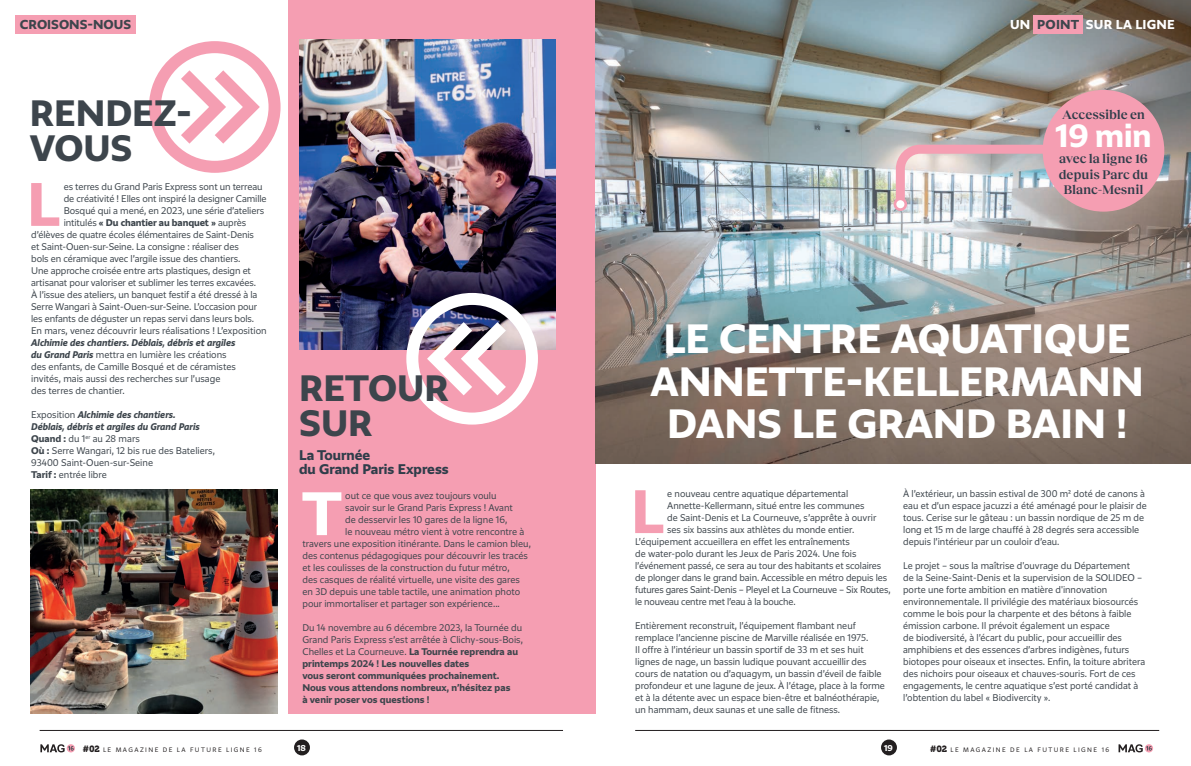
<style>
.page{position:relative;width:1191px;height:766px;background:#fff}
.page>*{position:absolute;margin:0;border:0;box-sizing:border-box;transform-origin:0 0}
.t1{font:700 56.7px "Grand Paris";color:#f59eb2}
.t2{font:700 56.7px "Grand Paris";color:#fff}
.t3{font:700 37.9px/42.4px "Grand Paris";color:#fff;text-align:center}
.t4{font:700 34px/35px "Grand Paris";color:#3d454c}
.t5{font:700 30px "Grand Paris";color:#fff}
.t6{font:600 13px/15.6px "Reckless Neue";letter-spacing:-.005em;color:#2f3d4a;text-align:center}
.t7{font:700 13px/14px "Grand Paris";color:#2f3d4a}
.t8{font:700 12px "Grand Paris";color:#fff}
.t9{font:700 12px "Grand Paris";color:#3d454c}
.t10{font:300 9px/12px "Grand Paris";color:#3d454c}
.t11{font:700 9px/12px "Grand Paris";color:#3d454c}
.t12{font:300 9px "Grand Paris";letter-spacing:-.02em;color:#3d454c}
.t13{font:700 7.9px "Grand Paris";color:#fff}
.t14{font:300 6px "Grand Paris";letter-spacing:.24em;color:#231f20}
.s1{font-weight:300}
.s2{font-weight:700;font-style:italic}
.s3{font-weight:700}
.s4{font-family:"Museo 900";font-weight:400;font-size:9px}
.s5{color:#3d454c}
</style>
<div class="page">
<div style="left:149px;top:41px;width:131px;height:132px;border:12px solid #f59eb2;border-radius:50%"></div>
<svg style="left:168px;top:58px;width:100px;height:98px"></svg>
<div style="left:288px;top:0;width:307px;height:713px;background:#f59eb2"></div>
<img style="left:595px;top:0;width:596px;height:463px">
<div style="left:15px;top:15px;width:120px;height:18px;background:#f59eb2"></div>
<div style="left:1034px;top:15px;width:49px;height:18px;background:#f59eb2"></div>
<div style="left:294px;top:739px;width:16px;height:16px;background:#231f20;border-radius:50%"></div>
<hr style="left:40px;top:730px;width:523px;height:1px;background:#231f20">
<img style="left:31px;top:490px;width:246px;height:223px">
<img style="left:299px;top:40px;width:257px;height:309px">
<svg style="left:40px;top:744px;width:34px;height:8px"></svg>
<div style="left:406px;top:293px;width:132px;height:131px;border:12px solid #fff;border-radius:50%"></div>
<svg style="left:418px;top:309px;width:100px;height:99px"></svg>
<hr style="left:635px;top:730px;width:524px;height:1px;background:#231f20">
<svg style="left:1118px;top:744px;width:33px;height:8px"></svg>
<div style="left:1042px;top:90px;width:122px;height:121px;background:#f59eb2;border-radius:50%"></div>
<svg style="left:891px;top:140px;width:179px;height:73px"></svg>
<div style="left:895px;top:199px;width:10px;height:10px;background:#fff;border-radius:50%"></div>
<div style="left:893px;top:197px;width:14px;height:14px;border:3px solid #f59eb2;border-radius:50%"></div>
<div style="left:881px;top:739px;width:16px;height:16px;background:#231f20;border-radius:50%"></div>
<h3 class="t9" style="left:20px;top:17px;width:113px">CROISONS-NOUS</h3>
<h3 class="t4" style="left:30px;top:95px;width:164px">RENDEZ-<br>VOUS</h3>
<h1 class="t1" style="left:27px;top:166px;width:34px">L</h1>
<p class="t10" style="left:64px;top:180px;width:200px">es terres du Grand Paris Express sont un terreau</p>
<p class="t10" style="left:64px;top:192px;width:204px">de créativité ! Elles ont inspiré la designer Camille</p>
<p class="t10" style="left:64px;top:204px;width:202px">Bosqué qui a mené, en 2023, une série d’ateliers</p>
<p class="t11" style="left:64px;top:216px;width:184px"><span class="s1">intitulés</span> « Du chantier au banquet » <span class="s1">auprès</span></p>
<p class="t10" style="left:31px;top:228px;width:224px">d’élèves de quatre écoles élémentaires de Saint-Denis</p>
<p class="t10" style="left:31px;top:240px;width:209px">et Saint-Ouen-sur-Seine. La consigne : réaliser des</p>
<p class="t10" style="left:31px;top:252px;width:211px">bols en céramique avec l’argile issue des chantiers.</p>
<p class="t10" style="left:31px;top:264px;width:221px">Une approche croisée entre arts plastiques, design et</p>
<p class="t10" style="left:31px;top:276px;width:226px">artisanat pour valoriser et sublimer les terres excavées.</p>
<p class="t10" style="left:31px;top:288px;width:228px">À l’issue des ateliers, un banquet festif a été dressé à la</p>
<p class="t10" style="left:31px;top:300px;width:228px">Serre Wangari à Saint-Ouen-sur-Seine. L’occasion pour</p>
<p class="t10" style="left:31px;top:312px;width:224px">les enfants de déguster un repas servi dans leurs bols.</p>
<p class="t10" style="left:31px;top:324px;width:237px">En mars, venez découvrir leurs réalisations ! L’exposition</p>
<p class="t10" style="left:31px;top:336px;width:206px"><span class="s2">Alchimie des chantiers. Déblais, débris et argiles du Grand Paris</span> mettra en lumière les créations des enfants, de Camille Bosqué et de céramistes invités, mais aussi des recherches sur l’usage des terres de chantier.</p>
<p class="t10" style="left:31px;top:408px;width:185px">Exposition <span class="s2">Alchimie des chantiers.<br>Déblais, débris et argiles du Grand Paris<br></span><span class="s3">Quand :</span> du 1<sup>er</sup> au 28 mars<br><span class="s3">Où :</span> Serre Wangari, 12 bis rue des Bateliers,<br>93400 Saint-Ouen-sur-Seine<br><span class="s3">Tarif :</span> entrée libre</p>
<p class="t14" style="left:83px;top:745px;width:180px"><span class="s4">#02</span> LE MAGAZINE DE LA FUTURE LIGNE 16</p>
<h3 class="t4" style="left:299px;top:369px;width:151px">RETOUR<br>SUR</h3>
<h3 class="t7" style="left:299px;top:447px;width:151px">La Tournée<br>du Grand Paris Express</h3>
<h1 class="t2" style="left:302px;top:475px;width:41px">T</h1>
<p class="t10" style="left:345px;top:489px;width:153px">out ce que vous avez toujours voulu</p>
<p class="t10" style="left:345px;top:501px;width:169px">savoir sur le Grand Paris Express ! Avant</p>
<p class="t10" style="left:345px;top:513px;width:164px">de desservir les 10 gares de la ligne 16,</p>
<p class="t10" style="left:345px;top:525px;width:181px">le nouveau métro vient à votre rencontre à</p>
<p class="t10" style="left:302px;top:537px;width:230px">travers une exposition itinérante. Dans le camion bleu,</p>
<p class="t10" style="left:302px;top:549px;width:227px">des contenus pédagogiques pour découvrir les tracés</p>
<p class="t10" style="left:302px;top:561px;width:209px">et les coulisses de la construction du futur métro,</p>
<p class="t10" style="left:302px;top:573px;width:219px">des casques de réalité virtuelle, une visite des gares</p>
<p class="t10" style="left:302px;top:585px;width:219px">en 3D depuis une table tactile, une animation photo</p>
<p class="t10" style="left:302px;top:597px;width:199px">pour immortaliser et partager son expérience...</p>
<p class="t11" style="left:302px;top:621px;width:222px"><span class="s1">Du 14 novembre au 6 décembre 2023, la Tournée du Grand Paris Express s’est arrêtée à Clichy-sous-Bois, Chelles et La Courneuve.</span> La Tournée reprendra au printemps 2024 ! Les nouvelles dates<br>vous seront communiquées prochainement.<br>Nous vous attendons nombreux, n’hésitez pas<br>à venir poser vos questions !</p>
<p class="t13" style="left:297px;top:742px;width:10px">18</p>
<h3 class="t8" style="left:1010px;top:17px;width:166px">UN <span class="s5">POINT</span> SUR LA LIGNE</h3>
<h3 class="t6" style="left:1062px;top:106px;width:84px">Accessible en</h3>
<h3 class="t5" style="left:1055px;top:116px;width:97px">19 min</h3>
<h3 class="t6" style="left:1059px;top:150px;width:91px">avec la ligne 16 depuis Parc du<br>Blanc-Mesnil</h3>
<h2 class="t3" style="left:650px;top:317px;width:495px">LE CENTRE AQUATIQUE<br>ANNETTE-KELLERMANN<br>DANS LE GRAND BAIN !</h2>
<h1 class="t1" style="left:631px;top:473px;width:34px">L</h1>
<p class="t10" style="left:667px;top:487px;width:182px">e nouveau centre aquatique départemental</p>
<p class="t10" style="left:667px;top:499px;width:199px">Annette-Kellermann, situé entre les communes</p>
<p class="t10" style="left:667px;top:511px;width:211px">de Saint-Denis et La Courneuve, s’apprête à ouvrir</p>
<p class="t10" style="left:667px;top:523px;width:189px">ses six bassins aux athlètes du monde entier.</p>
<p class="t10" style="left:635px;top:535px;width:216px">L’équipement accueillera en effet les entraînements</p>
<p class="t10" style="left:635px;top:547px;width:223px">de water-polo durant les Jeux de Paris 2024. Une fois</p>
<p class="t10" style="left:635px;top:559px;width:248px">l’événement passé, ce sera au tour des habitants et scolaires</p>
<p class="t10" style="left:635px;top:571px;width:253px">de plonger dans le grand bain. Accessible en métro depuis les</p>
<p class="t12" style="left:635px;top:583px;width:257px">futures gares Saint-Denis – Pleyel et La Courneuve – Six Routes,</p>
<p class="t12" style="left:635px;top:595px;width:162px">le nouveau centre met l’eau à la bouche.</p>
<p class="t10" style="left:635px;top:619px;width:251px">Entièrement reconstruit, l’équipement flambant neuf remplace l’ancienne piscine de Marville réalisée en 1975.<br>Il offre à l’intérieur un bassin sportif de 33 m et ses huit lignes de nage, un bassin ludique pouvant accueillir des cours de natation ou d’aquagym, un bassin d’éveil de faible profondeur et une lagune de jeux. À l’étage, place à la forme et à la détente avec un espace bien-être et balnéothérapie, un hammam, deux saunas et une salle de fitness.</p>
<p class="t10" style="left:903px;top:487px;width:245px">À l’extérieur, un bassin estival de 300 m² doté de canons à eau et d’un espace jacuzzi a été aménagé pour le plaisir de tous. Cerise sur le gâteau : un bassin nordique de 25 m de long et 15 m de large chauffé à 28 degrés sera accessible depuis l’intérieur par un couloir d’eau.</p>
<p class="t10" style="left:903px;top:559px;width:244px">Le projet – sous la maîtrise d'ouvrage du Département<br>de la Seine-Saint-Denis et la supervision de la SOLIDEO – porte une forte ambition en matière d'innovation environnementale. Il privilégie des matériaux biosourcés comme le bois pour la charpente et des bétons à faible émission carbone. Il prévoit également un espace<br>de biodiversité, à l’écart du public, pour accueillir des amphibiens et des essences d’arbres indigènes, futurs biotopes pour oiseaux et insectes. Enfin, la toiture abritera des nichoirs pour oiseaux et chauves-souris. Fort de ces engagements, le centre aquatique s’est porté candidat à l’obtention du label « Biodivercity ».</p>
<p class="t13" style="left:884px;top:742px;width:10px">19</p>
<p class="t14" style="left:930px;top:745px;width:180px"><span class="s4">#02</span> LE MAGAZINE DE LA FUTURE LIGNE 16</p>
</div>
